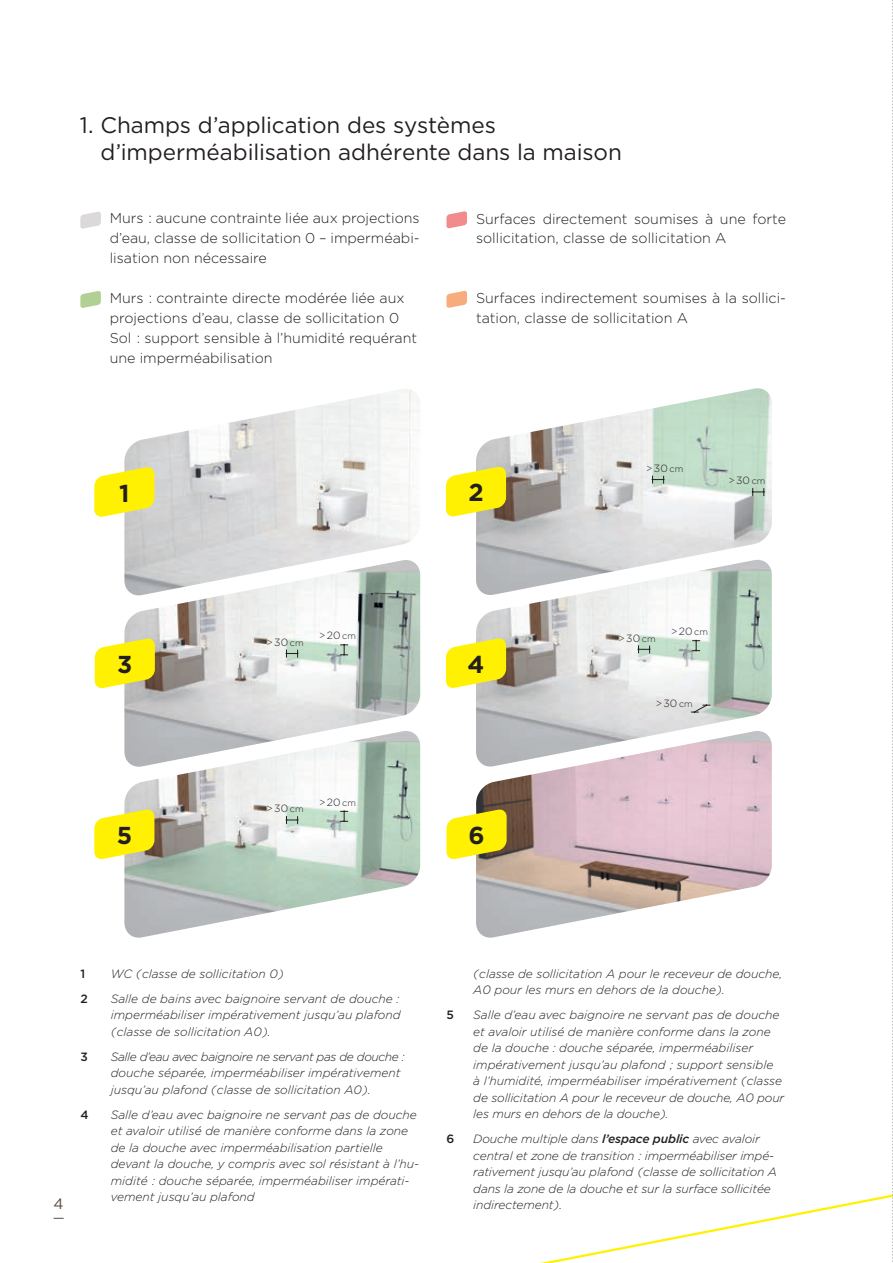
<style>
.page{position:relative;width:893px;height:1263px;background:#fff}
.page>*{position:absolute;margin:0;border:0;box-sizing:border-box;transform-origin:0 0}
.t1{font:700 24.45px "Gotham";color:#231f20}
.t2{font:22.5px/27px "Gotham";letter-spacing:-.005em;color:#231f20}
.t3{font:15px "Gotham";color:#594b3f}
.t4{font:300 14.25px/20px "Gotham";color:#231f20}
.t5{font:italic 300 12px/16.5px "Gotham";color:#231f20}
.t6{font:500 12px "Gotham";color:#231f20}
.t7{font:300 10.5px "Gotham";color:#231f20}
.s1{font-size:9px}
.s2{font-weight:500}
</style>
<div class="page">
<img style="left:124px;top:389px;width:296px;height:171px">
<svg style="left:94px;top:466px;width:60px;height:52px;background:#f9ee37"></svg>
<img style="left:124px;top:560px;width:296px;height:171px">
<svg style="left:95px;top:637px;width:60px;height:53px;background:#f3e733"></svg>
<img style="left:124px;top:731px;width:296px;height:207px">
<svg style="left:94px;top:808px;width:60px;height:52px;background:#f5ea33"></svg>
<img style="left:476px;top:388px;width:296px;height:172px">
<svg style="left:446px;top:465px;width:60px;height:53px;background:#f2e632"></svg>
<img style="left:476px;top:768px;width:296px;height:170px">
<svg style="left:446px;top:808px;width:61px;height:52px;background:#ecdf29"></svg>
<img style="left:476px;top:560px;width:296px;height:208px">
<svg style="left:446px;top:637px;width:60px;height:52px;background:#f5ea32"></svg>
<svg style="left:892px;top:0;width:1px;height:1262px"></svg>
<svg style="left:80px;top:211px;width:21px;height:18px"></svg>
<svg style="left:80px;top:291px;width:21px;height:17px"></svg>
<svg style="left:446px;top:211px;width:21px;height:18px"></svg>
<svg style="left:446px;top:290px;width:21px;height:18px"></svg>
<svg style="left:752px;top:488px;width:13px;height:8px"></svg>
<svg style="left:652px;top:476px;width:12px;height:8px"></svg>
<svg style="left:340px;top:644px;width:8px;height:11px"></svg>
<svg style="left:286px;top:649px;width:12px;height:9px"></svg>
<svg style="left:340px;top:810px;width:8px;height:12px"></svg>
<svg style="left:286px;top:816px;width:12px;height:8px"></svg>
<svg style="left:638px;top:645px;width:12px;height:8px"></svg>
<svg style="left:692px;top:640px;width:8px;height:11px"></svg>
<svg style="left:691px;top:704px;width:19px;height:9px"></svg>
<h2 class="t2" style="left:100px;top:111px;width:523px;text-indent:-21px">1. Champs d’application des systèmes d’imperméabilisation adhérente dans la maison</h2>
<p class="t4" style="left:110px;top:208px;width:311px;text-align:justify">Murs : aucune contrainte liée aux projections d’eau, classe de sollicitation 0 – imperméabi&shy;lisation non nécessaire</p>
<p class="t4" style="left:110px;top:288px;width:309px">Murs : contrainte directe modérée liée aux projections d’eau, classe de sollicitation 0<br>Sol : support sensible à l’humidité requérant une imperméabilisation</p>
<h1 class="t1" style="left:119px;top:477px;width:12px">1</h1>
<p class="t4" style="left:476px;top:208px;width:311px">Surfaces directement soumises à une forte sollicitation, classe de sollicitation A</p>
<p class="t4" style="left:476px;top:288px;width:311px">Surfaces indirectement soumises à la sollici&shy;tation, classe de sollicitation A</p>
<h1 class="t1" style="left:468px;top:477px;width:17px">2</h1>
<p class="t7" style="left:646px;top:462px;width:38px">&gt; 30 <span class="s1">cm</span></p>
<p class="t7" style="left:728px;top:474px;width:38px">&gt; 30 <span class="s1">cm</span></p>
<h1 class="t1" style="left:117px;top:648px;width:17px">3</h1>
<h1 class="t1" style="left:117px;top:819px;width:17px">5</h1>
<p class="t7" style="left:267px;top:635px;width:38px">&gt; 30 <span class="s1">cm</span></p>
<p class="t7" style="left:319px;top:629px;width:38px">&gt; 20 <span class="s1">cm</span></p>
<p class="t7" style="left:267px;top:802px;width:38px">&gt; 30 <span class="s1">cm</span></p>
<p class="t7" style="left:319px;top:795px;width:38px">&gt; 20 <span class="s1">cm</span></p>
<h1 class="t1" style="left:468px;top:648px;width:18px">4</h1>
<h1 class="t1" style="left:468px;top:819px;width:18px">6</h1>
<p class="t7" style="left:619px;top:631px;width:38px">&gt; 30 <span class="s1">cm</span></p>
<p class="t7" style="left:671px;top:625px;width:38px">&gt; 20 <span class="s1">cm</span></p>
<p class="t7" style="left:656px;top:697px;width:38px">&gt; 30 <span class="s1">cm</span></p>
<p class="t3" style="left:54px;top:1194px;width:12px">4</p>
<p class="t6" style="left:80px;top:966px;width:6px">1</p>
<p class="t5" style="left:111px;top:965px;width:175px">WC ( classe de sollicitation 0 )</p>
<p class="t6" style="left:80px;top:991px;width:9px">2</p>
<p class="t5" style="left:111px;top:990px;width:291px;text-align:justify">Salle de bains avec baignoire servant de douche : imperméabiliser impérativement jusqu’au plafond ( classe de sollicitation A0 ).</p>
<p class="t6" style="left:80px;top:1049px;width:9px">3</p>
<p class="t5" style="left:111px;top:1048px;width:295px">Salle d’eau avec baignoire ne servant pas de douche : douche séparée, imperméabiliser impérativement jusqu’au plafond ( classe de sollicitation A0 ).</p>
<p class="t6" style="left:80px;top:1107px;width:10px">4</p>
<p class="t5" style="left:111px;top:1106px;width:310px">Salle d’eau avec baignoire ne servant pas de douche et avaloir utilisé de manière conforme dans la zone de la douche avec imperméabilisation partielle devant la douche, y compris avec sol résistant à l’hu&shy;midité : douche séparée, imperméabiliser impérati&shy;vement jusqu’au plafond</p>
<p class="t5" style="left:473px;top:965px;width:310px">( classe de sollicitation A pour le receveur de douche,<br>A0 pour les murs en dehors de la douche ).</p>
<p class="t6" style="left:446px;top:1007px;width:9px">5</p>
<p class="t5" style="left:473px;top:1006px;width:313px">Salle d’eau avec baignoire ne servant pas de douche et avaloir utilisé de manière conforme dans la zone de la douche : douche séparée, imperméabiliser impérativement jusqu’au plafond ; support sensible<br>à l’humidité, imperméabiliser impérativement ( classe de sollicitation A pour le receveur de douche, A0 pour les murs en dehors de la douche ).</p>
<p class="t6" style="left:446px;top:1131px;width:9px">6</p>
<p class="t5" style="left:473px;top:1130px;width:305px">Douche multiple dans <span class="s2">l’espace public</span> avec avaloir central et zone de transition : imperméabiliser impé&shy;rativement jusqu’au plafond ( classe de sollicitation A dans la zone de la douche et sur la surface sollicitée indirectement ).</p>
</div>
